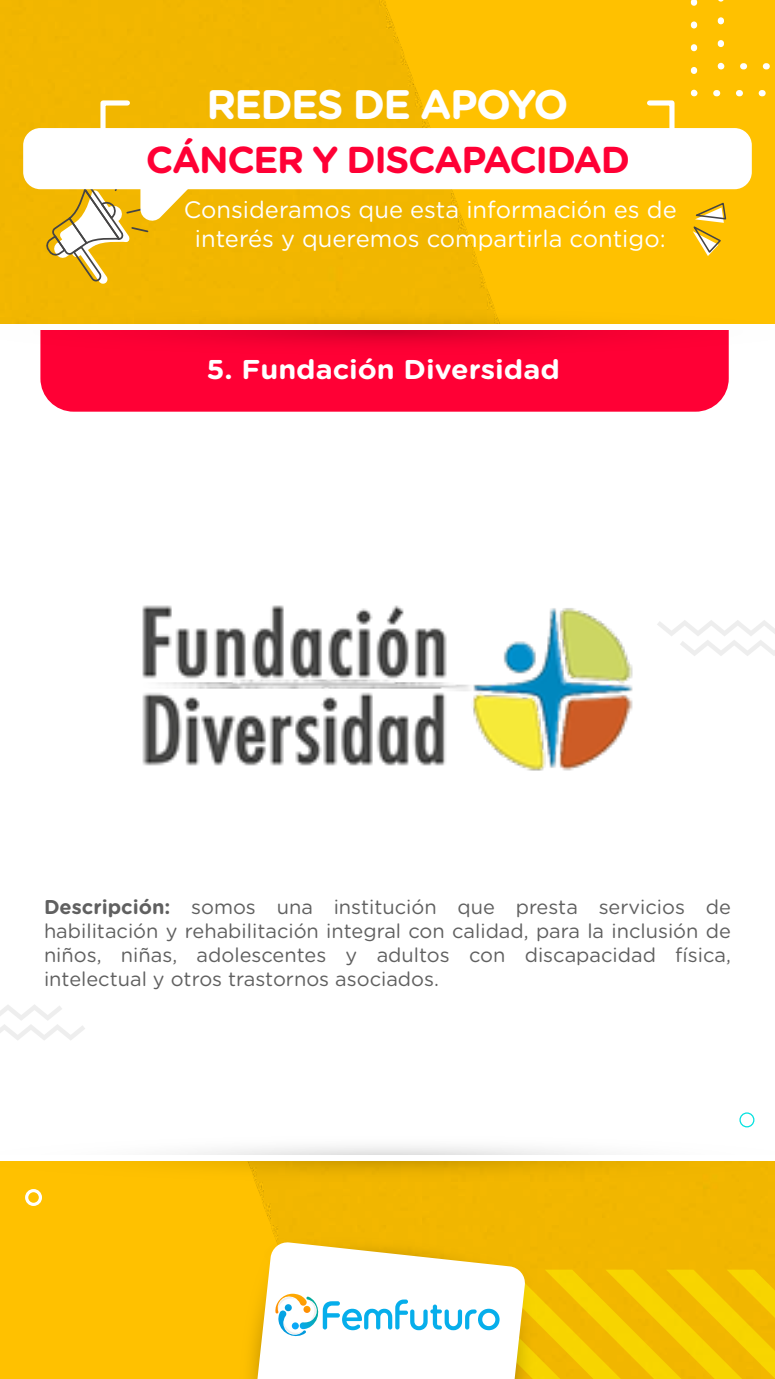
<style>
.page{position:relative;width:775px;height:1379px;background:#fff}
.page>*{position:absolute;margin:0;border:0;box-sizing:border-box;transform-origin:0 0}
.t1{font:700 41.25px "Gotham Rounded";letter-spacing:-.04em;color:#fff}
.t2{font:700 37.5px "Gotham Rounded";letter-spacing:-.04em;color:#ff0035}
.t3{font:700 27.25px "Gotham Rounded";color:#fff;scale:1.06 1}
.t4{font:23.75px/28.5px "Gotham Rounded";color:#fff;text-align:center}
.t5{font:20px/24px "Gotham Rounded";color:#606060;text-align:justify}
.s1{font-weight:700}
</style>
<div class="page">
<img style="left:0;top:0;width:775px;height:1379px">
<div style="left:0;top:324px;width:775px;height:833px;background:#fff"></div>
<div style="left:40px;top:355px;width:689px;height:57px;background:#ff0035"></div>
<svg style="left:0;top:308px;width:775px;height:47px;background:#f5592c"></svg>
<svg style="left:0;top:1146px;width:775px;height:35px"></svg>
<div style="left:0;top:1155px;width:775px;height:5px;background:#fff"></div>
<div style="left:0;top:324px;width:775px;height:6px;background:#fff"></div>
<svg style="left:713px;top:90px;width:62px;height:6px"></svg>
<svg style="left:691px;top:90px;width:6px;height:6px"></svg>
<svg style="left:691px;top:0;width:6px;height:74px"></svg>
<svg style="left:740px;top:63px;width:35px;height:6px"></svg>
<svg style="left:718px;top:63px;width:6px;height:6px"></svg>
<svg style="left:718px;top:0;width:6px;height:47px"></svg>
<div style="left:49px;top:713px;width:17px;height:17px;border:3px solid #fff;border-radius:50%"></div>
<div style="left:25px;top:1189px;width:17px;height:17px;border:3px solid #fff;border-radius:50%"></div>
<div style="left:739px;top:1112px;width:15px;height:15px;border:1px solid #00e1df;border-radius:50%"></div>
<svg style="left:692px;top:201px;width:35px;height:55px;background:#e9bd36"></svg>
<svg style="left:657px;top:620px;width:118px;height:36px"></svg>
<svg style="left:0;top:1005px;width:85px;height:35px"></svg>
<svg style="left:239px;top:1236px;width:536px;height:143px"></svg>
<img style="left:142px;top:605px;width:491px;height:166px">
<svg style="left:98px;top:98px;width:35px;height:30px"></svg>
<svg style="left:644px;top:98px;width:33px;height:30px"></svg>
<svg style="left:44px;top:189px;width:149px;height:95px"></svg>
<div style="left:23px;top:128px;width:729px;height:61px;background:#fff;border-radius:17px"></div>
<h1 class="t1" style="left:206px;top:74px;width:364px">REDES DE APOYO</h1>
<h2 class="t2" style="left:146px;top:132px;width:486px">CÁNCER Y DISCAPACIDAD</h2>
<p class="t4" style="left:184px;top:194px;width:494px">Consideramos que esta información es de interés y queremos compartirla contigo:</p>
<h3 class="t3" style="left:207px;top:350px;width:335px">5. Fundación Diversidad</h3>
<p class="t5" style="left:44px;top:894px;width:689px"><span class="s1">Descripción:</span> somos una institución que presta servicios de habilitación y rehabilitación integral con calidad, para la inclusión de niños, niñas, adolescentes y adultos con discapacidad física, intelectual y otros trastornos asociados.</p>
</div>
